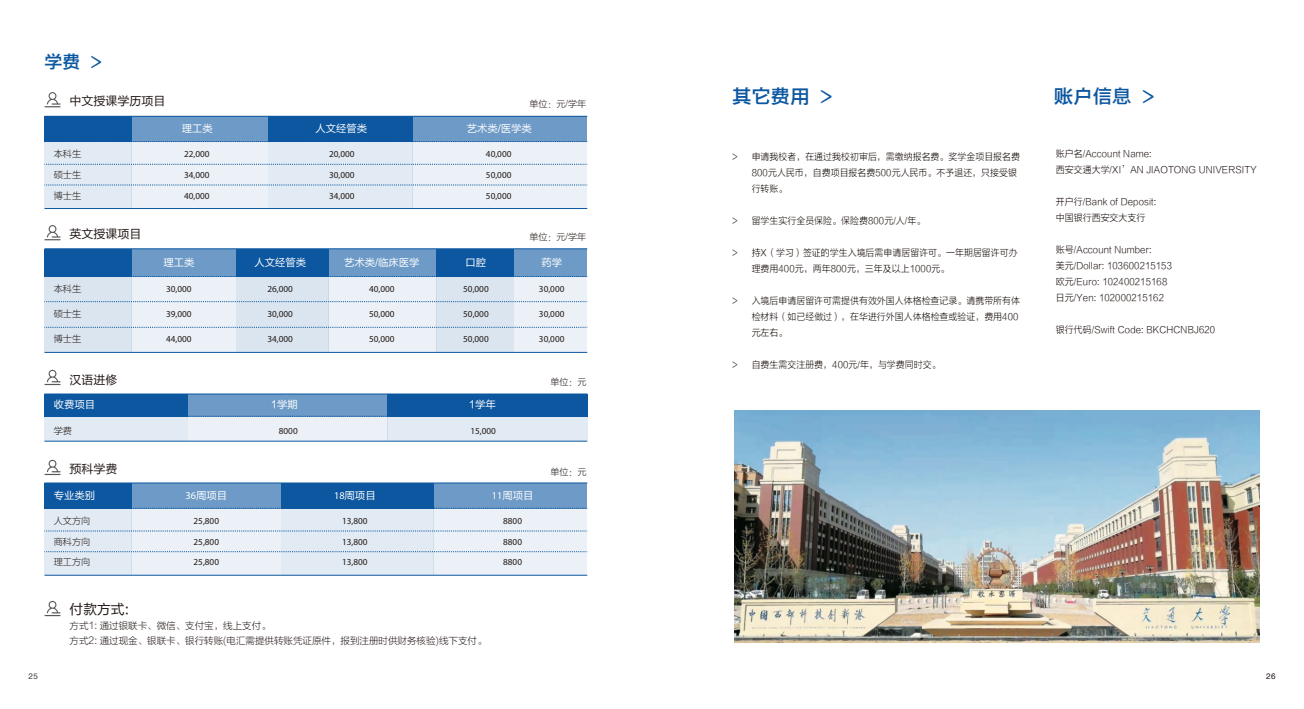
<style>
.page{position:relative;width:1304px;height:709px;background:#fff}
.page>*{position:absolute;margin:0;border:0;box-sizing:border-box;transform-origin:0 0}
.t1{font:19.4px "FZYDZHJW GB1 0";color:#0c57a0}
.t2{font:18px "FZYDZHJW GB1 0";color:#0c57a0}
.t3{font:13.8px "FZLTHJW GB1 0";color:#231916}
.t4{font:12px "FZLTHJW GB1 0";color:#231916}
.t5{font:10.3px "FZLTHJW GB1 0";color:#fff}
.t6{font:9.5px/16px "FZLTXHK";color:#231916;scale:.94 1}
.t7{font:9.5px/15px "FZLTXHJW GB1 0";color:#231916}
.t8{font:9.2px "Myriad Pro";color:#231916}
.t9{font:9.2px "FZLTXHJW GB1 0";color:#231916}
.t10{font:9px "FZLTXHJW GB1 0";color:#231916}
.t11{font:8px "Helvetica";color:#3f3b3a}
.t12{font:8px "Helvetica";color:#231916}
.s1{font-family:"Myriad Pro"}
</style>
<div class="page">
<div style="left:514px;top:276px;width:73px;height:76px;background:#ebf1f7"></div>
<div style="left:514px;top:249px;width:73px;height:27px;background:#6d9ac6"></div>
<div style="left:188px;top:394px;width:200px;height:22px;background:#6d9ac6"></div>
<div style="left:44px;top:394px;width:144px;height:22px;background:#0c57a0"></div>
<div style="left:388px;top:394px;width:200px;height:22px;background:#0c57a0"></div>
<div style="left:188px;top:416px;width:200px;height:25px;background:#ebf1f7"></div>
<div style="left:44px;top:416px;width:144px;height:25px;background:#e2ebf3"></div>
<div style="left:388px;top:416px;width:200px;height:25px;background:#e2ebf3"></div>
<div style="left:437px;top:276px;width:77px;height:76px;background:#dae5f0"></div>
<div style="left:328px;top:276px;width:109px;height:76px;background:#ebf1f7"></div>
<div style="left:236px;top:276px;width:92px;height:76px;background:#dae5f0"></div>
<div style="left:132px;top:276px;width:104px;height:76px;background:#ebf1f7"></div>
<div style="left:44px;top:276px;width:88px;height:76px;background:#dae5f0"></div>
<div style="left:437px;top:249px;width:77px;height:27px;background:#0c57a0"></div>
<div style="left:328px;top:249px;width:109px;height:27px;background:#6d9ac6"></div>
<div style="left:236px;top:249px;width:92px;height:27px;background:#0c57a0"></div>
<div style="left:132px;top:249px;width:104px;height:27px;background:#6d9ac6"></div>
<div style="left:44px;top:249px;width:88px;height:27px;background:#0c57a0"></div>
<div style="left:412px;top:141px;width:175px;height:67px;background:#ebf1f7"></div>
<div style="left:132px;top:141px;width:136px;height:67px;background:#ebf1f7"></div>
<div style="left:44px;top:141px;width:88px;height:67px;background:#e2ebf3"></div>
<div style="left:268px;top:141px;width:144px;height:67px;background:#e2ebf3"></div>
<div style="left:412px;top:116px;width:175px;height:25px;background:#6d9ac6"></div>
<div style="left:132px;top:116px;width:136px;height:25px;background:#6d9ac6"></div>
<div style="left:44px;top:116px;width:88px;height:25px;background:#0c57a0"></div>
<div style="left:268px;top:116px;width:144px;height:25px;background:#0c57a0"></div>
<svg style="left:44px;top:92px;width:17px;height:15px"></svg>
<svg style="left:44px;top:225px;width:17px;height:15px"></svg>
<svg style="left:44px;top:370px;width:17px;height:15px"></svg>
<svg style="left:44px;top:601px;width:17px;height:15px"></svg>
<hr style="left:44px;top:116px;width:543px;height:1px;background:#0c57a0">
<hr style="left:44px;top:208px;width:543px;height:1px;background:#0c57a0">
<svg style="left:44px;top:141px;width:544px;height:1px"></svg>
<hr style="left:44px;top:248px;width:543px;height:1px;background:#0c57a0">
<hr style="left:44px;top:352px;width:543px;height:1px;background:#0c57a0">
<svg style="left:44px;top:276px;width:544px;height:1px"></svg>
<hr style="left:44px;top:394px;width:543px;height:1px;background:#0c57a0">
<hr style="left:44px;top:441px;width:543px;height:1px;background:#0c57a0">
<svg style="left:44px;top:416px;width:544px;height:1px"></svg>
<svg style="left:44px;top:301px;width:544px;height:1px"></svg>
<svg style="left:44px;top:327px;width:544px;height:1px"></svg>
<svg style="left:44px;top:164px;width:544px;height:1px"></svg>
<svg style="left:44px;top:185px;width:544px;height:1px"></svg>
<div style="left:433px;top:508px;width:154px;height:67px;background:#ebf1f7"></div>
<div style="left:132px;top:508px;width:149px;height:67px;background:#ebf1f7"></div>
<div style="left:44px;top:508px;width:88px;height:67px;background:#e2ebf3"></div>
<div style="left:281px;top:508px;width:152px;height:67px;background:#e2ebf3"></div>
<div style="left:433px;top:483px;width:154px;height:25px;background:#6d9ac6"></div>
<div style="left:132px;top:483px;width:149px;height:25px;background:#6d9ac6"></div>
<div style="left:44px;top:483px;width:88px;height:25px;background:#0c57a0"></div>
<div style="left:281px;top:483px;width:152px;height:25px;background:#0c57a0"></div>
<svg style="left:44px;top:460px;width:17px;height:15px"></svg>
<hr style="left:44px;top:483px;width:543px;height:1px;background:#0c57a0">
<hr style="left:44px;top:575px;width:543px;height:1px;background:#0c57a0">
<svg style="left:44px;top:508px;width:544px;height:1px"></svg>
<svg style="left:44px;top:531px;width:544px;height:1px"></svg>
<svg style="left:44px;top:551px;width:544px;height:1px"></svg>
<img style="left:735px;top:410px;width:525px;height:232px">
<h2 class="t2" style="left:44px;top:51px;width:59px">学费 &gt;</h2>
<p class="t4" style="left:70px;top:94px;width:97px">中文授课学历项目</p>
<p class="t10" style="left:529px;top:99px;width:58px">单位：元/学年</p>
<p class="t5" style="left:182px;top:123px;width:33px">理工类</p>
<p class="t5" style="left:316px;top:123px;width:53px">人文经管类</p>
<p class="t5" style="left:467px;top:123px;width:67px">艺术类/医学类</p>
<p class="t9" style="left:54px;top:149px;width:29px">本科生</p>
<p class="t8" style="left:184px;top:149px;width:27px">22,000</p>
<p class="t8" style="left:329px;top:149px;width:27px">20,000</p>
<p class="t8" style="left:486px;top:149px;width:27px">40,000</p>
<p class="t9" style="left:54px;top:170px;width:29px">硕士生</p>
<p class="t8" style="left:184px;top:170px;width:27px">34,000</p>
<p class="t8" style="left:329px;top:170px;width:27px">30,000</p>
<p class="t8" style="left:486px;top:170px;width:27px">50,000</p>
<p class="t9" style="left:54px;top:190px;width:29px">博士生</p>
<p class="t8" style="left:184px;top:191px;width:27px">40,000</p>
<p class="t8" style="left:329px;top:191px;width:27px">34,000</p>
<p class="t8" style="left:486px;top:191px;width:27px">50,000</p>
<p class="t4" style="left:70px;top:227px;width:73px">英文授课项目</p>
<p class="t10" style="left:529px;top:232px;width:58px">单位：元/学年</p>
<p class="t5" style="left:163px;top:257px;width:33px">理工类</p>
<p class="t5" style="left:254px;top:257px;width:53px">人文经管类</p>
<p class="t5" style="left:344px;top:257px;width:77px">艺术类/临床医学</p>
<p class="t5" style="left:466px;top:257px;width:22px">口腔</p>
<p class="t5" style="left:541px;top:257px;width:22px">药学</p>
<p class="t9" style="left:54px;top:283px;width:29px">本科生</p>
<p class="t8" style="left:166px;top:283px;width:27px">30,000</p>
<p class="t8" style="left:268px;top:283px;width:27px">26,000</p>
<p class="t8" style="left:369px;top:283px;width:27px">40,000</p>
<p class="t8" style="left:463px;top:283px;width:27px">50,000</p>
<p class="t8" style="left:539px;top:283px;width:27px">30,000</p>
<p class="t9" style="left:54px;top:308px;width:29px">硕士生</p>
<p class="t8" style="left:166px;top:309px;width:27px">39,000</p>
<p class="t8" style="left:268px;top:309px;width:27px">30,000</p>
<p class="t8" style="left:369px;top:309px;width:27px">50,000</p>
<p class="t8" style="left:463px;top:309px;width:27px">50,000</p>
<p class="t8" style="left:539px;top:309px;width:27px">30,000</p>
<p class="t9" style="left:54px;top:334px;width:29px">博士生</p>
<p class="t8" style="left:166px;top:334px;width:27px">44,000</p>
<p class="t8" style="left:268px;top:334px;width:27px">34,000</p>
<p class="t8" style="left:369px;top:334px;width:27px">50,000</p>
<p class="t8" style="left:463px;top:334px;width:27px">50,000</p>
<p class="t8" style="left:539px;top:334px;width:27px">30,000</p>
<p class="t4" style="left:70px;top:373px;width:49px">汉语进修</p>
<p class="t10" style="left:550px;top:377px;width:37px">单位：元</p>
<p class="t5" style="left:54px;top:399px;width:43px">收费项目</p>
<p class="t5" style="left:271px;top:399px;width:28px">1学期</p>
<p class="t5" style="left:469px;top:399px;width:28px">1学年</p>
<p class="t9" style="left:54px;top:425px;width:20px">学费</p>
<p class="t8" style="left:279px;top:425px;width:20px">8000</p>
<p class="t8" style="left:470px;top:425px;width:27px">15,000</p>
<p class="t4" style="left:70px;top:462px;width:49px">预科学费</p>
<p class="t10" style="left:550px;top:467px;width:37px">单位：元</p>
<p class="t5" style="left:54px;top:489px;width:43px">专业类别</p>
<p class="t5" style="left:185px;top:489px;width:43px"><span class="s1">36</span>周项目</p>
<p class="t5" style="left:334px;top:489px;width:43px"><span class="s1">18</span>周项目</p>
<p class="t5" style="left:492px;top:489px;width:43px"><span class="s1">11</span>周项目</p>
<p class="t9" style="left:54px;top:515px;width:38px">人文方向</p>
<p class="t8" style="left:194px;top:516px;width:27px">25,800</p>
<p class="t8" style="left:342px;top:516px;width:27px">13,800</p>
<p class="t8" style="left:503px;top:516px;width:20px">8800</p>
<p class="t9" style="left:54px;top:536px;width:38px">商科方向</p>
<p class="t8" style="left:194px;top:536px;width:27px">25,800</p>
<p class="t8" style="left:342px;top:536px;width:27px">13,800</p>
<p class="t8" style="left:503px;top:536px;width:20px">8800</p>
<p class="t9" style="left:54px;top:557px;width:38px">理工方向</p>
<p class="t8" style="left:194px;top:557px;width:27px">25,800</p>
<p class="t8" style="left:342px;top:557px;width:27px">13,800</p>
<p class="t8" style="left:503px;top:557px;width:20px">8800</p>
<h3 class="t3" style="left:70px;top:601px;width:61px">付款方式:</h3>
<p class="t7" style="left:70px;top:618px;width:418px">方式1: 通过银联卡、微信、支付宝，线上支付。<br>方式2: 通过现金、银联卡、银行转账(电汇需提供转账凭证原件，报到注册时供财务核验)线下支付。</p>
<h1 class="t1" style="left:732px;top:85px;width:102px">其它费用 &gt;</h1>
<h1 class="t1" style="left:1054px;top:85px;width:102px">账户信息 &gt;</h1>
<p class="t6" style="left:752px;top:149px;width:287px;text-indent:-20px">&gt; 申请我校者，在通过我校初审后，需缴纳报名费。奖学金项目报名费<br>800元人民币，自费项目报名费500元人民币。不予退还，只接受银行转账。</p>
<p class="t6" style="left:732px;top:213px;width:207px">&gt; 留学生实行全员保险。保险费800元/人/年。</p>
<p class="t6" style="left:752px;top:245px;width:285px;text-indent:-20px">&gt; 持X（学习）签证的学生入境后需申请居留许可。一年期居留许可办理费用400元，两年800元，三年及以上1000元。</p>
<p class="t6" style="left:752px;top:293px;width:287px;text-indent:-20px">&gt; 入境后申请居留许可需提供有效外国人体格检查记录。请携带所有体检材料（如已经做过），在华进行外国人体格检查或验证，费用400元左右。</p>
<p class="t6" style="left:732px;top:357px;width:223px">&gt; 自费生需交注册费，400元/年，与学费同时交。</p>
<p class="t6" style="left:1056px;top:146px;width:215px">账户名/Account Name:<br>西安交通大学/XI’AN JIAOTONG UNIVERSITY</p>
<p class="t6" style="left:1056px;top:194px;width:109px">开户行/Bank of Deposit:中国银行西安交大支行</p>
<p class="t6" style="left:1056px;top:242px;width:125px">账号/Account Number:<br>美元/Dollar: 103600215153欧元/Euro: 102400215168日元/Yen: 102000215162</p>
<p class="t6" style="left:1056px;top:322px;width:171px">银行代码/Swift Code: BKCHCNBJ620</p>
<p class="t11" style="left:28px;top:670px;width:11px">25</p>
<p class="t12" style="left:1266px;top:670px;width:11px">26</p>
</div>
